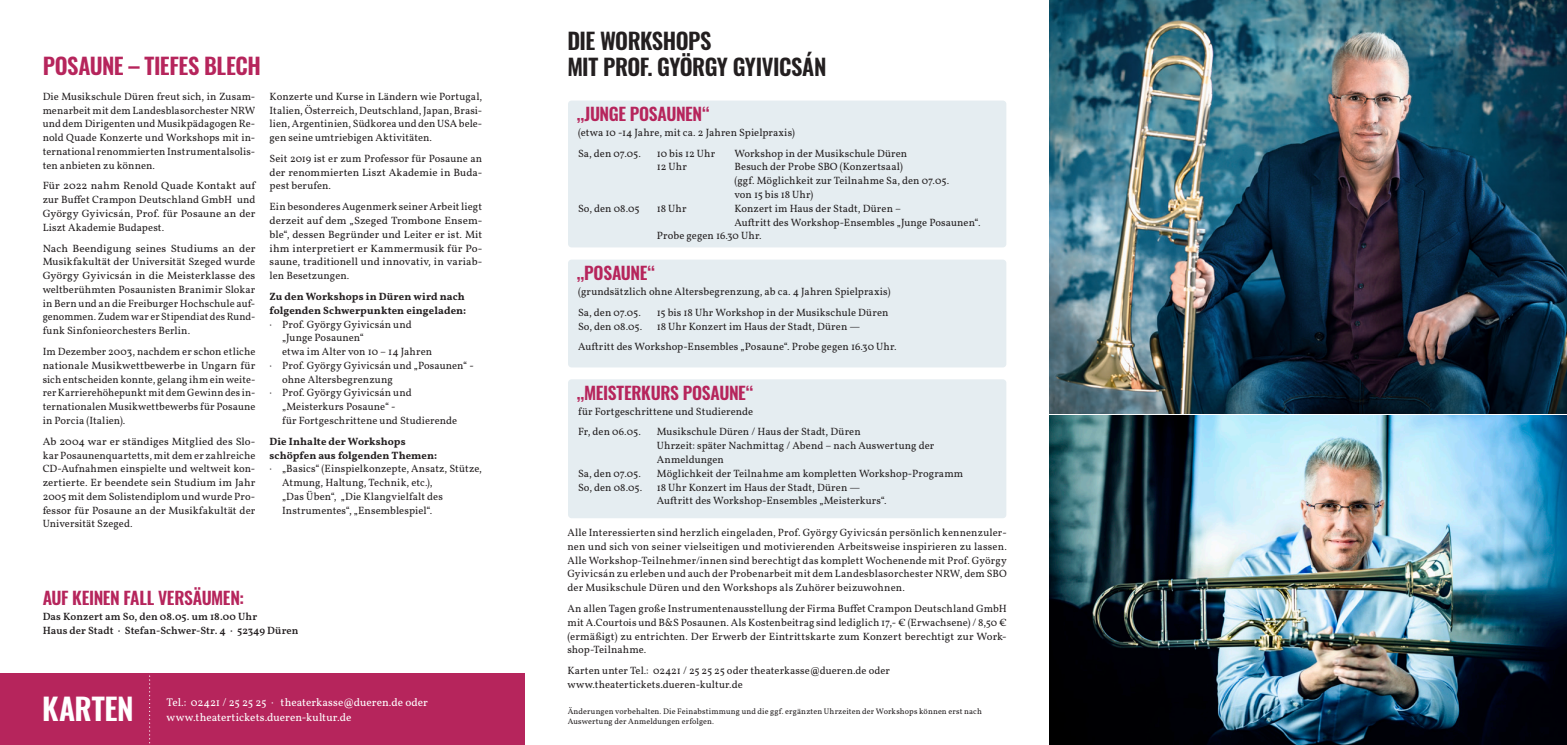
<style>
.page{position:relative;width:1567px;height:745px;background:#fff}
.page>*{position:absolute;margin:0;border:0;box-sizing:border-box;transform-origin:0 0}
.t1{font:600 30px "Oswald";letter-spacing:-.01em;color:#fff}
.t2{font:600 22.5px/26.2px "Oswald";letter-spacing:-.025em;color:#231f20}
.t3{font:600 22.5px "Oswald";letter-spacing:-.02em;color:#b6255c}
.t4{font:600 17.5px "Oswald";letter-spacing:-.02em;color:#b6255c}
.t5{font:11.25px "Vollkorn";letter-spacing:.005em;color:#fff}
.t6{font:10.62px/13.8px "Vollkorn";letter-spacing:.005em;color:#231f20;text-align:justify}
.t7{font:10.62px/13.8px "Vollkorn";letter-spacing:.005em;color:#231f20;text-align:justify;scale:1.05 1}
.t8{font:10.62px/13.8px "Vollkorn";letter-spacing:.005em;color:#231f20;text-align:justify;scale:1.04 1}
.t9{font:600 10.62px "Vollkorn";letter-spacing:.01em;color:#231f20}
.t10{font:500 10.62px/13.8px "Vollkorn";letter-spacing:.01em;color:#231f20}
.t11{font:8.12px/10px "Vollkorn";letter-spacing:.015em;color:#231f20}
</style>
<div class="page">
<img style="left:1049px;top:0;width:517px;height:413px">
<img style="left:1049px;top:415px;width:517px;height:329px">
<div style="left:568px;top:100px;width:438px;height:147px;background:#e5edf1;border-radius:4px"></div>
<div style="left:568px;top:259px;width:438px;height:108px;background:#e5edf1;border-radius:4px"></div>
<div style="left:568px;top:379px;width:438px;height:139px;background:#e5edf1;border-radius:4px"></div>
<div style="left:0;top:673px;width:524px;height:71px;background:#b6255c"></div>
<svg style="left:149px;top:675px;width:2px;height:70px"></svg>
<p class="t3" style="left:43px;top:50px;width:219px">POSAUNE – TIEFES BLECH</p>
<p class="t6" style="left:43px;top:89px;width:214px">Die Musikschule Düren freut sich, in Zusam&shy;menarbeit mit dem Landesblasorchester NRW und dem Dirigenten und Musikpädagogen Re&shy;nold Quade Konzerte und Workshops mit in&shy;ternational renommierten Instrumentalsolis&shy;ten anbieten zu können.</p>
<p class="t7" style="left:43px;top:179px;width:204px">Für 2022 nahm Renold Quade Kontakt auf zur Buffet Crampon Deutschland GmbH und György Gyivicsán, Prof. für Posaune an der Liszt Akademie Budapest.</p>
<p class="t7" style="left:43px;top:241px;width:204px">Nach Beendigung seines Studiums an der Musikfakultät der Universität Szeged wurde György Gyivicsán in die Meisterklasse des weltberühmten Posaunisten Branimir Slokar in Bern und an die Freiburger Hochschule auf&shy;genommen. Zudem war er Stipendiat des Rund&shy;funk Sinfonieorchesters Berlin.</p>
<p class="t6" style="left:43px;top:344px;width:214px">Im Dezember 2003, nachdem er schon etliche nationale Musikwettbewerbe in Ungarn für sich entscheiden konnte, gelang ihm ein weite&shy;rer Karrierehöhepunkt mit dem Gewinn des in&shy;ternationalen Musikwettbewerbs für Posaune in Porcia (Italien).</p>
<p class="t8" style="left:43px;top:434px;width:206px">Ab 2004 war er ständiges Mitglied des Slo&shy;kar Posaunenquartetts, mit dem er zahlreiche CD-Aufnahmen einspielte und weltweit kon&shy;zertierte. Er beendete sein Studium im Jahr 2005 mit dem Solistendiplom und wurde Pro&shy;fessor für Posaune an der Musikfakultät der Universität Szeged.</p>
<p class="t6" style="left:269px;top:89px;width:214px">Konzerte und Kurse in Ländern wie Portugal, Italien, Österreich, Deutschland, Japan, Brasi&shy;lien, Argentinien, Südkorea und den USA bele&shy;gen seine umtriebigen Aktivitäten.</p>
<p class="t6" style="left:269px;top:152px;width:214px">Seit 2019 ist er zum Professor für Posaune an der renommierten Liszt Akademie in Buda&shy;pest berufen.</p>
<p class="t6" style="left:269px;top:200px;width:214px">Ein besonderes Augenmerk seiner Arbeit liegt derzeit auf dem „Szeged Trombone Ensem&shy;ble“, dessen Begründer und Leiter er ist. Mit ihm interpretiert er Kammermusik für Po&shy;saune, traditionell und innovativ, in variab&shy;len Besetzungen.</p>
<p class="t9" style="left:269px;top:289px;width:197px">Zu den Workshops in Düren wird nach</p>
<p class="t9" style="left:269px;top:303px;width:198px">folgenden Schwerpunkten eingeladen:</p>
<p class="t6" style="left:269px;top:317px;width:144px">· Prof. György Gyivicsán und</p>
<p class="t6" style="left:282px;top:331px;width:83px">„Junge Posaunen“</p>
<p class="t6" style="left:282px;top:344px;width:152px">etwa im Alter von 10 – 14 Jahren</p>
<p class="t6" style="left:269px;top:358px;width:206px">· Prof. György Gyivicsán und „Posaunen“ -</p>
<p class="t6" style="left:282px;top:372px;width:112px">ohne Altersbegrenzung</p>
<p class="t6" style="left:269px;top:386px;width:144px">· Prof. György Gyivicsán und</p>
<p class="t6" style="left:282px;top:399px;width:115px">„Meisterkurs Posaune“ -</p>
<p class="t6" style="left:282px;top:413px;width:177px">für Fortgeschrittene und Studierende</p>
<p class="t9" style="left:269px;top:434px;width:138px">Die Inhalte der Workshops</p>
<p class="t9" style="left:269px;top:448px;width:169px">schöpfen aus folgenden Themen:</p>
<p class="t6" style="left:269px;top:462px;width:214px">· „Basics“ (Einspielkonzepte, Ansatz, Stütze,</p>
<p class="t6" style="left:282px;top:475px;width:152px">Atmung, Haltung, Technik, etc.),</p>
<p class="t6" style="left:282px;top:489px;width:162px">„Das Üben“, „Die Klangvielfalt des</p>
<p class="t6" style="left:282px;top:503px;width:152px">Instrumentes“, „Ensemblespiel“.</p>
<p class="t4" style="left:43px;top:585px;width:203px">AUF KEINEN FALL VERSÄUMEN:</p>
<p class="t10" style="left:43px;top:609px;width:257px">Das Konzert am So, den 08.05. um 18.00 Uhr<br>Haus der Stadt · Stefan-Schwer-Str. 4 · 52349 Düren</p>
<p class="t1" style="left:42px;top:687px;width:93px">KARTEN</p>
<p class="t5" style="left:167px;top:694px;width:263px">Tel.: 02421 / 25 25 25 · theaterkasse@dueren.de oder</p>
<p class="t5" style="left:167px;top:709px;width:186px">www.theatertickets.dueren-kultur.de</p>
<p class="t2" style="left:567px;top:28px;width:260px">DIE WORKSHOPS<br>MIT PROF. GYÖRGY GYIVICSÁN</p>
<p class="t4" style="left:576px;top:102px;width:135px">„JUNGE POSAUNEN“</p>
<p class="t6" style="left:578px;top:125px;width:218px">(etwa 10 -14 Jahre, mit ca. 2 Jahren Spielpraxis)</p>
<p class="t6" style="left:578px;top:146px;width:64px">Sa, den 07.05.</p>
<p class="t6" style="left:656px;top:146px;width:60px">10 bis 12 Uhr</p>
<p class="t6" style="left:734px;top:146px;width:174px">Workshop in der Musikschule Düren</p>
<p class="t6" style="left:656px;top:160px;width:32px">12 Uhr</p>
<p class="t6" style="left:734px;top:160px;width:216px;text-align:left">Besuch der Probe SBO (Konzertsaal)<br>(ggf. Möglichkeit zur Teilnahme Sa, den 07.05. von 15 bis 18 Uhr)</p>
<p class="t6" style="left:578px;top:201px;width:63px">So, den 08.05</p>
<p class="t6" style="left:656px;top:201px;width:31px">18 Uhr</p>
<p class="t6" style="left:734px;top:201px;width:168px">Konzert im Haus der Stadt, Düren –</p>
<p class="t6" style="left:734px;top:215px;width:248px">Auftritt des Workshop-Ensembles „Junge Posaunen“.</p>
<p class="t6" style="left:656px;top:229px;width:106px">Probe gegen 16.30 Uhr.</p>
<p class="t4" style="left:576px;top:260px;width:81px">„POSAUNE“</p>
<p class="t6" style="left:578px;top:284px;width:314px">(grundsätzlich ohne Altersbegrenzung, ab ca. 4 Jahren Spielpraxis)</p>
<p class="t6" style="left:578px;top:305px;width:64px">Sa, den 07.05.</p>
<p class="t6" style="left:656px;top:305px;width:233px">15 bis 18 Uhr Workshop in der Musikschule Düren</p>
<p class="t6" style="left:578px;top:319px;width:66px">So, den 08.05.</p>
<p class="t6" style="left:656px;top:319px;width:205px">18 Uhr Konzert im Haus der Stadt, Düren —</p>
<p class="t6" style="left:578px;top:340px;width:320px">Auftritt des Workshop-Ensembles „Posaune“. Probe gegen 16.30 Uhr.</p>
<p class="t4" style="left:576px;top:380px;width:179px">„MEISTERKURS POSAUNE“</p>
<p class="t6" style="left:578px;top:404px;width:177px">für Fortgeschrittene und Studierende</p>
<p class="t6" style="left:578px;top:425px;width:64px">Fr, den 06.05.</p>
<p class="t6" style="left:656px;top:425px;width:279px;text-align:left">Musikschule Düren / Haus der Stadt, Düren<br>Uhrzeit: später Nachmittag / Abend – nach Auswertung der<br>Anmeldungen</p>
<p class="t6" style="left:578px;top:466px;width:64px">Sa, den 07.05.</p>
<p class="t6" style="left:656px;top:466px;width:308px">Möglichkeit der Teilnahme am kompletten Workshop-Programm</p>
<p class="t6" style="left:578px;top:480px;width:66px">So, den 08.05.</p>
<p class="t6" style="left:656px;top:480px;width:231px">18 Uhr Konzert im Haus der Stadt, Düren —<br>Auftritt des Workshop-Ensembles „Meisterkurs“.</p>
<p class="t6" style="left:567px;top:525px;width:441px">Alle Interessierten sind herzlich eingeladen, Prof. György Gyivicsán persönlich kennenzuler&shy;nen und sich von seiner vielseitigen und motivierenden Arbeitsweise inspirieren zu lassen.<br>Alle Workshop-Teilnehmer/innen sind berechtigt das komplett Wochenende mit Prof. György Gyivicsán zu erleben und auch der Probenarbeit mit dem Landesblasorchester NRW, dem SBO der Musikschule Düren und den Workshops als Zuhörer beizuwohnen.</p>
<p class="t6" style="left:567px;top:601px;width:441px">An allen Tagen große Instrumentenausstellung der Firma Buffet Crampon Deutschland GmbH mit A.Courtois und B&amp;S Posaunen. Als Kostenbeitrag sind lediglich 17,- € (Erwachsene) / 8,50 € (ermäßigt) zu entrichten. Der Erwerb der Eintrittskarte zum Konzert berechtigt zur Work&shy;shop-Teilnahme.</p>
<p class="t6" style="left:567px;top:663px;width:324px">Karten unter Tel.: 02421 / 25 25 25 oder theaterkasse@dueren.de oder www.theatertickets.dueren-kultur.de</p>
<p class="t11" style="left:567px;top:705px;width:415px">Änderungen vorbehalten. Die Feinabstimmung und die ggf. ergänzten Uhrzeiten der Workshops können erst nach<br>Auswertung der Anmeldungen erfolgen.</p>
</div>
